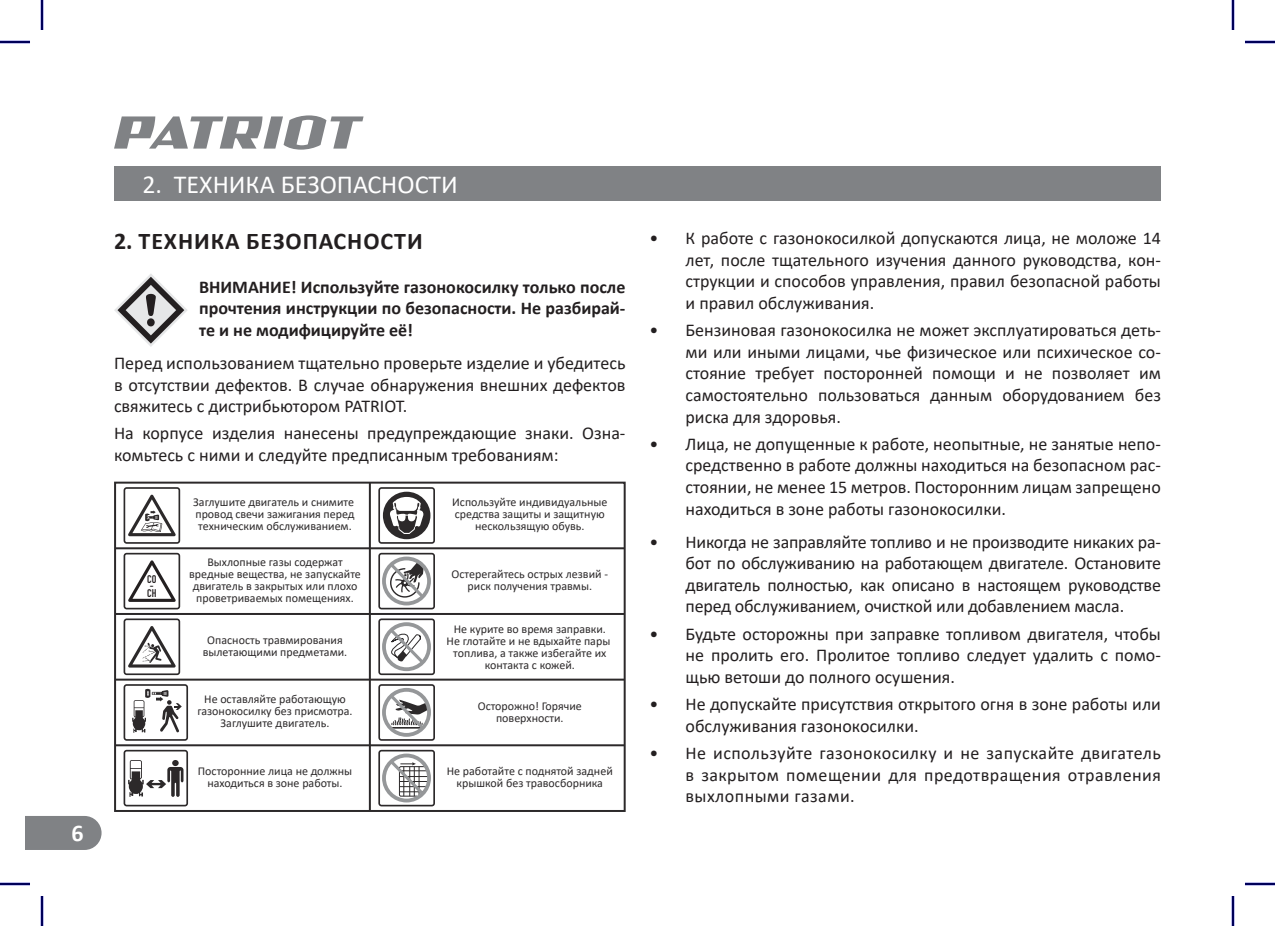
<style>
.page{position:relative;width:1275px;height:926px;background:#fff}
.page>*{position:absolute;margin:0;border:0;box-sizing:border-box;transform-origin:0 0}
.t1{font:26px "Calibri";color:#fff}
.t2{font:700 24px "Calibri";letter-spacing:.04em;color:#231f20}
.t3{font:700 24px "Calibri";color:#fff}
.t4{font:700 18.6px "DIN Condensed";color:#2c292a}
.t5{font:18px/21.6px "Calibri";color:#231f20;text-align:justify}
.t6{font:700 18px/21.6px "Calibri";color:#231f20;text-align:justify}
.t7{font:12px/12px "Calibri";color:#2c292a;text-align:center}
.t8{font:700 11px/13.2px "DIN Condensed";color:#231f20}
.t9{font:700 9.8px "DIN Condensed";color:#231f20}
.s1{font-size:10.4px}
</style>
<div class="page">
<svg style="left:114px;top:115px;width:249px;height:35px"></svg>
<div style="left:114px;top:166px;width:1047px;height:34px;background:#808285"></div>
<div style="left:25px;top:816px;width:77px;height:34px;background:#808285"></div>
<svg style="left:114px;top:274px;width:73px;height:73px"></svg>
<div style="left:114px;top:482px;width:511px;height:330px;border:2px solid #2c292a"></div>
<hr style="left:115px;top:547px;width:509px;height:2px;background:#2c292a">
<hr style="left:115px;top:613px;width:509px;height:2px;background:#2c292a">
<hr style="left:115px;top:744px;width:509px;height:2px;background:#2c292a">
<hr style="left:115px;top:679px;width:509px;height:2px;background:#2c292a">
<hr style="left:369px;top:483px;width:2px;height:328px;background:#2c292a">
<svg style="left:124px;top:487px;width:56px;height:57px"></svg>
<svg style="left:124px;top:618px;width:56px;height:57px"></svg>
<svg style="left:124px;top:684px;width:64px;height:57px"></svg>
<svg style="left:124px;top:750px;width:64px;height:56px"></svg>
<svg style="left:378px;top:750px;width:57px;height:56px"></svg>
<svg style="left:378px;top:487px;width:57px;height:57px"></svg>
<svg style="left:378px;top:553px;width:57px;height:56px"></svg>
<svg style="left:378px;top:618px;width:57px;height:57px"></svg>
<svg style="left:378px;top:684px;width:57px;height:57px"></svg>
<svg style="left:124px;top:553px;width:56px;height:56px"></svg>
<hr style="left:0;top:41px;width:30px;height:2px;background:#0000b3">
<hr style="left:1245px;top:41px;width:30px;height:2px;background:#0000b3">
<hr style="left:0;top:883px;width:30px;height:2px;background:#0000b3">
<hr style="left:1245px;top:883px;width:30px;height:2px;background:#0000b3">
<hr style="left:41px;top:0;width:2px;height:30px;background:#0000b3">
<hr style="left:41px;top:896px;width:2px;height:30px;background:#0000b3">
<hr style="left:1231px;top:0;width:3px;height:30px;background:#0000b3">
<hr style="left:1231px;top:896px;width:3px;height:30px;background:#0000b3">
<hr style="left:0;top:42px;width:30px;height:1px;background:#000">
<hr style="left:1245px;top:42px;width:30px;height:1px;background:#000">
<hr style="left:0;top:884px;width:30px;height:1px;background:#000">
<hr style="left:1245px;top:884px;width:30px;height:1px;background:#000">
<hr style="left:42px;top:0;width:1px;height:30px;background:#000">
<hr style="left:42px;top:896px;width:1px;height:30px;background:#000">
<hr style="left:1232px;top:0;width:1px;height:30px;background:#000">
<hr style="left:1232px;top:896px;width:1px;height:30px;background:#000">
<h2 class="t3" style="left:71px;top:825px;width:14px">6</h2>
<h1 class="t1" style="left:142px;top:166px;width:317px">2. ТЕХНИКА БЕЗОПАСНОСТИ</h1>
<h2 class="t2" style="left:114px;top:224px;width:310px">2. ТЕХНИКА БЕЗОПАСНОСТИ</h2>
<p class="t6" style="left:199px;top:276px;width:428px">ВНИМАНИЕ! Используйте газонокосилку только после прочтения инструкции по безопасности. Не разбирай&shy;те и не модифицируйте её!</p>
<p class="t5" style="left:114px;top:352px;width:513px">Перед использованием тщательно проверьте изделие и убедитесь в отсутствии дефектов. В случае обнаружения внешних дефектов свяжитесь с дистрибьютором PATRIOT.</p>
<p class="t5" style="left:114px;top:422px;width:513px">На корпусе изделия нанесены предупреждающие знаки. Озна&shy;комьтесь с ними и следуйте предписанным требованиям:</p>
<p class="t8" style="left:147px;top:573px;width:11px">CO<br>CH</p>
<p class="t4" style="left:142px;top:578px;width:22px">CO<span class="s1">2</span></p>
<p class="t9" style="left:150px;top:579px;width:5px">-</p>
<p class="t7" style="left:193px;top:496px;width:163px;text-align:justify">Заглушите двигатель и снимите провод свечи зажигания перед техническим обслуживанием.</p>
<p class="t7" style="left:189px;top:556px;width:173px">Выхлопные газы содержат вредные вещества, не запускайте двигатель в закрытых или плохо проветриваемых помещениях.</p>
<p class="t7" style="left:203px;top:633px;width:146px">Опасность травмирования вылетающими предметами.</p>
<p class="t7" style="left:197px;top:693px;width:157px">Не оставляйте работающую газонокосилку без присмотра.<br>Заглушите двигатель.</p>
<p class="t7" style="left:198px;top:765px;width:156px">Посторонние лица не должны находиться в зоне работы.</p>
<p class="t7" style="left:452px;top:496px;width:157px">Используйте индивидуальные средства защиты и защитную нескользящую обувь.</p>
<p class="t7" style="left:451px;top:568px;width:158px">Остерегайтесь острых лезвий - риск получения травмы.</p>
<p class="t7" style="left:446px;top:622px;width:165px">Не курите во время заправки.<br>Не глотайте и не вдыхайте пары топлива, а также избегайте их контакта с кожей.</p>
<p class="t7" style="left:478px;top:699px;width:106px">Осторожно! Горячие поверхности.</p>
<p class="t7" style="left:447px;top:765px;width:167px">Не работайте с поднятой задней крышкой без травосборника</p>
<p class="t5" style="left:685px;top:227px;width:477px;text-indent:-36px">• К работе с газонокосилкой допускаются лица, не моложе 14 лет, после тщательного изучения данного руководства, кон&shy;струкции и способов управления, правил безопасной работы и правил обслуживания.</p>
<p class="t5" style="left:685px;top:319px;width:477px;text-indent:-36px">• Бензиновая газонокосилка не может эксплуатироваться деть&shy;ми или иными лицами, чье физическое или психическое со&shy;стояние требует посторонней помощи и не позволяет им самостоятельно пользоваться данным оборудованием без риска для здоровья.</p>
<p class="t5" style="left:685px;top:433px;width:477px;text-indent:-36px">• Лица, не допущенные к работе, неопытные, не занятые непо&shy;средственно в работе должны находиться на безопасном рас&shy;стоянии, не менее 15 метров. Посторонним лицам запрещено находиться в зоне работы газонокосилки.</p>
<p class="t5" style="left:685px;top:530px;width:477px;text-indent:-36px">• Никогда не заправляйте топливо и не производите никаких ра&shy;бот по обслуживанию на работающем двигателе. Остановите двигатель полностью, как описано в настоящем руководстве перед обслуживанием, очисткой или добавлением масла.</p>
<p class="t5" style="left:685px;top:623px;width:477px;text-indent:-36px">• Будьте осторожны при заправке топливом двигателя, чтобы не пролить его. Пролитое топливо следует удалить с помо&shy;щью ветоши до полного осушения.</p>
<p class="t5" style="left:685px;top:693px;width:477px;text-indent:-36px">• Не допускайте присутствия открытого огня в зоне работы или обслуживания газонокосилки.</p>
<p class="t5" style="left:685px;top:742px;width:477px;text-indent:-36px">• Не используйте газонокосилку и не запускайте двигатель в закрытом помещении для предотвращения отравления выхлопными газами.</p>
</div>
